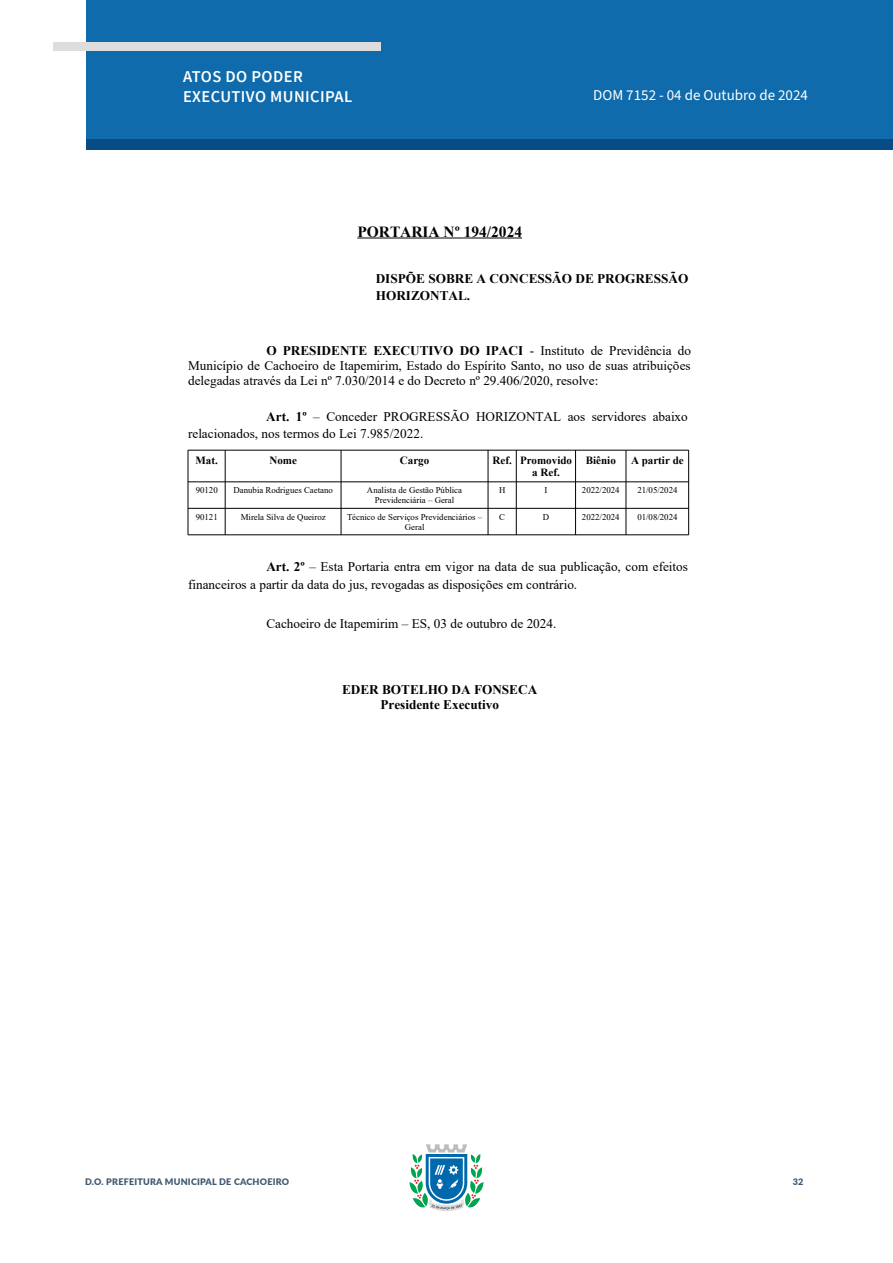
<style>
.page{position:relative;width:893px;height:1263px;background:#fff}
.page>*{position:absolute;margin:0;border:0;box-sizing:border-box;transform-origin:0 0}
.t1{font:600 16.5px/19.8px "Source Sans Pro";letter-spacing:.025em;color:#fff}
.t2{font:700 15.45px "Times New Roman";color:#000}
.t3{font:15px "Source Sans Pro";color:#fff}
.t4{font:13.2px/15.3px "Times New Roman";color:#000}
.t5{font:700 13.2px/17.5px "Times New Roman";color:#000}
.t6{font:700 11.1px/12.8px "Times New Roman";color:#000}
.t7{font:900 9px "Lato";letter-spacing:.025em;color:#405970}
.t8{font:8.85px/10.2px "Times New Roman";color:#000;text-align:center}
.s1{font-weight:700}
</style>
<div class="page">
<svg style="left:409px;top:1144px;width:75px;height:67px"></svg>
<div style="left:86px;top:0;width:807px;height:140px;background:#0f6bab"></div>
<div style="left:87px;top:140px;width:806px;height:10px;background:#084c86"></div>
<div style="left:53px;top:42px;width:328px;height:9px;background:#ddd"></div>
<hr style="left:357px;top:238px;width:107px;height:1px;background:#000">
<svg style="left:464px;top:238px;width:58px;height:1px"></svg>
<hr style="left:188px;top:450px;width:501px;height:1px;background:#000">
<hr style="left:188px;top:482px;width:501px;height:1px;background:#000">
<hr style="left:188px;top:508px;width:501px;height:1px;background:#000">
<hr style="left:188px;top:534px;width:501px;height:1px;background:#000">
<hr style="left:188px;top:450px;width:1px;height:85px;background:#000">
<hr style="left:225px;top:450px;width:1px;height:85px;background:#000">
<hr style="left:341px;top:450px;width:1px;height:85px;background:#000">
<hr style="left:488px;top:450px;width:1px;height:85px;background:#000">
<hr style="left:516px;top:450px;width:1px;height:85px;background:#000">
<hr style="left:575px;top:450px;width:1px;height:85px;background:#000">
<hr style="left:626px;top:450px;width:1px;height:85px;background:#000">
<hr style="left:688px;top:450px;width:1px;height:85px;background:#000">
<p class="t1" style="left:183px;top:67px;width:171px">ATOS DO PODER<br>EXECUTIVO MUNICIPAL</p>
<p class="t3" style="left:593px;top:85px;width:216px">DOM 7152 - 04 de Outubro de 2024</p>
<p class="t2" style="left:357px;top:223px;width:166px">PORTARIA Nº 194 /2024</p>
<p class="t5" style="left:376px;top:270px;width:314px">DISPÕE SOBRE A CONCESSÃO DE PROGRESSÃO<br>HORIZONTAL.</p>
<p class="t4" style="left:188px;top:343px;width:505px;text-align:justify;text-indent:78px"><span class="s1">O PRESIDENTE EXECUTIVO DO IPACI</span> - Instituto de Previdência do Município de Cachoeiro de Itapemirim, Estado do Espírito Santo, no uso de suas atribuições delegadas através da Lei nº 7.030/2014 e do Decreto nº 29.406/2020, resolve:</p>
<p class="t4" style="left:188px;top:408px;width:501px;line-height:17.5px;text-indent:78px"><span class="s1">Art. 1º</span> – Conceder PROGRESSÃO HORIZONTAL aos servidores abaixo relacionados, nos termos do Lei 7.985/2022.</p>
<p class="t6" style="left:195px;top:454px;width:24px">Mat.</p>
<p class="t6" style="left:269px;top:454px;width:29px">Nome</p>
<p class="t6" style="left:400px;top:454px;width:31px">Cargo</p>
<p class="t6" style="left:532px;top:454px;width:41px;text-indent:-40px">Ref. Promovido a Ref.</p>
<p class="t6" style="left:586px;top:454px;width:31px">Biênio</p>
<p class="t6" style="left:631px;top:454px;width:54px">A partir de</p>
<p class="t8" style="left:196px;top:485px;width:24px">90120</p>
<p class="t8" style="left:233px;top:485px;width:101px">Danubia Rodrigues Caetano</p>
<p class="t8" style="left:367px;top:485px;width:97px">Analista de Gestão Pública<br>Previdenciária – Geral</p>
<p class="t8" style="left:499px;top:485px;width:8px">H</p>
<p class="t8" style="left:545px;top:485px;width:4px">I</p>
<p class="t8" style="left:582px;top:485px;width:39px">2022/2024</p>
<p class="t8" style="left:637px;top:485px;width:42px">21/05/2024</p>
<p class="t8" style="left:196px;top:512px;width:24px">90121</p>
<p class="t8" style="left:241px;top:512px;width:86px">Mirela Silva de Queiroz</p>
<p class="t8" style="left:347px;top:512px;width:137px">Técnico de Serviços Previdenciários –<br>Geral</p>
<p class="t8" style="left:499px;top:512px;width:7px">C</p>
<p class="t8" style="left:543px;top:512px;width:8px">D</p>
<p class="t8" style="left:582px;top:512px;width:39px">2022/2024</p>
<p class="t8" style="left:637px;top:512px;width:42px">01/08/2024</p>
<p class="t4" style="left:188px;top:558px;width:501px;line-height:17.4px;text-indent:78px"><span class="s1">Art. 2º</span> – Esta Portaria entra em vigor na data de sua publicação, com efeitos financeiros a partir da data do jus, revogadas as disposições em contrário.</p>
<p class="t4" style="left:266px;top:616px;width:292px">Cachoeiro de Itapemirim – ES, 03 de outubro de 2024.</p>
<p class="t5" style="left:342px;top:682px;width:197px;line-height:15.3px;text-align:center">EDER BOTELHO DA FONSECA<br>Presidente Executivo</p>
<p class="t7" style="left:85px;top:1175px;width:206px">D.O. PREFEITURA MUNICIPAL DE CACHOEIRO</p>
<p class="t7" style="left:793px;top:1175px;width:12px">32</p>
</div>
